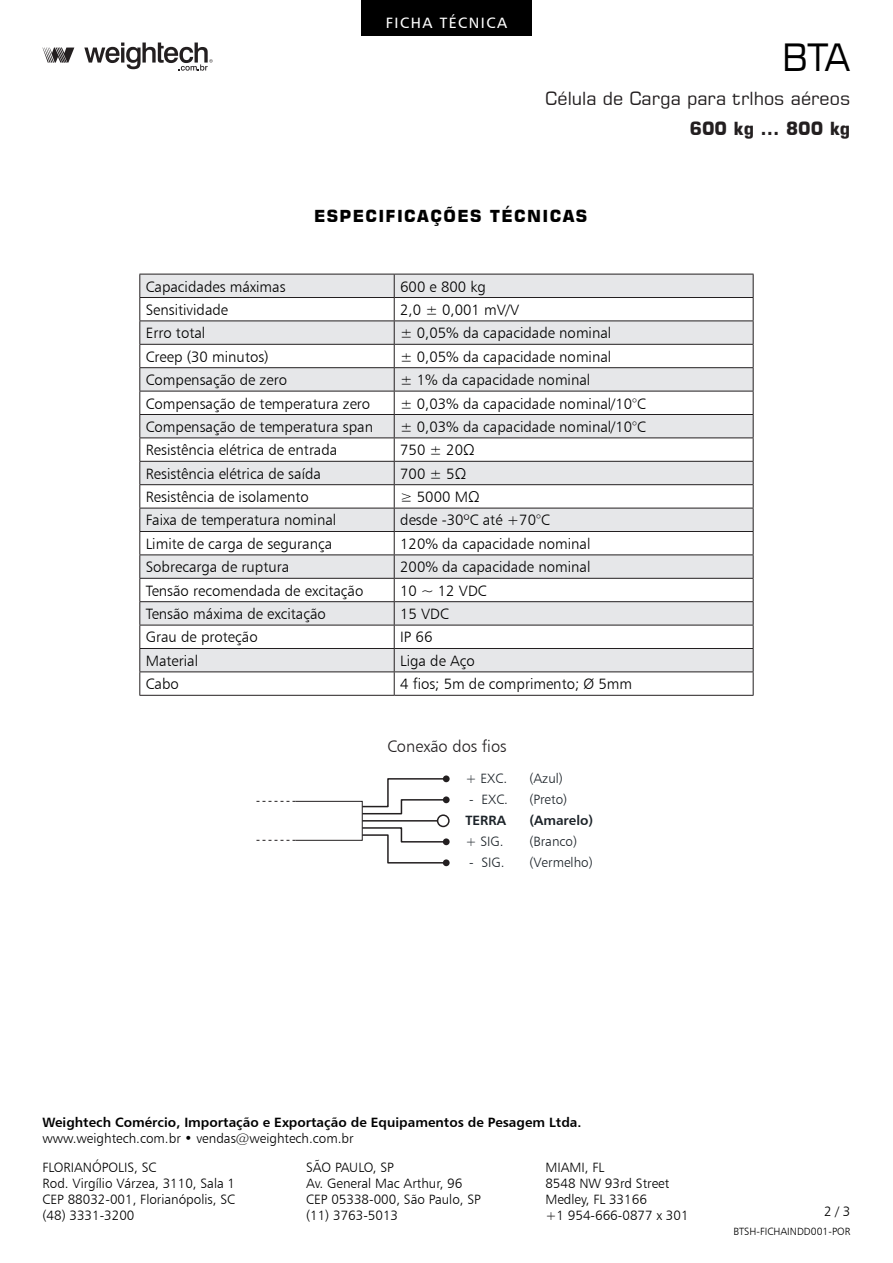
<style>
.page{position:relative;width:893px;height:1263px;background:#fff}
.page>*{position:absolute;margin:0;border:0;box-sizing:border-box;transform-origin:0 0}
.t1{font:37.5px "Square 721 BT";color:#000}
.t2{font:18px "Square 721 BT";color:#231f20}
.t3{font:700 18px "Square 721 BT";color:#231f20}
.Seções{font:700 16.5px "Square 721 BT";letter-spacing:.08em;color:#000}
.Características{font:16.5px "Humanist 777 BT Light B";color:#231f20}
.t4{font:15px "Humanist 777 BT Light B";color:#000}
.t5{font:15px "Humanist 777 BT Roman B";letter-spacing:.1em;color:#fff}
.t6{font:13.5px/16.2px "Humanist 777 BT Light B";color:#000}
.t7{font:13.5px "Humanist 777 BT Bold B";color:#000}
.t8{font:13.5px/21px "Humanist 777 BT Light B";color:#1c2329}
.t9{font:10.5px "Humanist 777 BT Light B";color:#000}
.s1{font-family:"Humanist 777 BT Bold B"}
</style>
<div class="page">
<div style="left:295px;top:801px;width:68px;height:40px;background:#fff;border:1px solid #231f20"></div>
<svg style="left:256px;top:801px;width:39px;height:1px"></svg>
<svg style="left:256px;top:840px;width:39px;height:1px"></svg>
<div style="left:443px;top:859px;width:7px;height:7px;background:#231f20;border-radius:50%"></div>
<svg style="left:361px;top:777px;width:89px;height:87px"></svg>
<svg style="left:140px;top:275px;width:613px;height:396px;fill:#e6e7e9"></svg>
<hr style="left:139px;top:274px;width:255px;height:1px;background:#231f20">
<hr style="left:394px;top:274px;width:359px;height:1px;background:#231f20">
<hr style="left:139px;top:297px;width:255px;height:1px;background:#231f20">
<hr style="left:394px;top:297px;width:359px;height:1px;background:#231f20">
<hr style="left:139px;top:320px;width:255px;height:1px;background:#231f20">
<hr style="left:394px;top:320px;width:359px;height:1px;background:#231f20">
<hr style="left:139px;top:344px;width:255px;height:1px;background:#231f20">
<hr style="left:394px;top:344px;width:359px;height:1px;background:#231f20">
<hr style="left:139px;top:367px;width:255px;height:1px;background:#231f20">
<hr style="left:394px;top:367px;width:359px;height:1px;background:#231f20">
<hr style="left:139px;top:391px;width:255px;height:1px;background:#231f20">
<hr style="left:394px;top:391px;width:359px;height:1px;background:#231f20">
<hr style="left:139px;top:414px;width:255px;height:1px;background:#231f20">
<hr style="left:394px;top:414px;width:359px;height:1px;background:#231f20">
<hr style="left:139px;top:437px;width:255px;height:1px;background:#231f20">
<hr style="left:394px;top:437px;width:359px;height:1px;background:#231f20">
<hr style="left:139px;top:461px;width:255px;height:1px;background:#231f20">
<hr style="left:394px;top:461px;width:359px;height:1px;background:#231f20">
<hr style="left:139px;top:484px;width:255px;height:1px;background:#231f20">
<hr style="left:394px;top:484px;width:359px;height:1px;background:#231f20">
<hr style="left:139px;top:508px;width:255px;height:1px;background:#231f20">
<hr style="left:394px;top:508px;width:359px;height:1px;background:#231f20">
<hr style="left:139px;top:531px;width:255px;height:1px;background:#231f20">
<hr style="left:394px;top:531px;width:359px;height:1px;background:#231f20">
<hr style="left:139px;top:554px;width:255px;height:1px;background:#231f20">
<hr style="left:394px;top:554px;width:359px;height:1px;background:#231f20">
<hr style="left:139px;top:578px;width:255px;height:1px;background:#231f20">
<hr style="left:394px;top:578px;width:359px;height:1px;background:#231f20">
<hr style="left:139px;top:601px;width:255px;height:1px;background:#231f20">
<hr style="left:394px;top:601px;width:359px;height:1px;background:#231f20">
<hr style="left:139px;top:625px;width:255px;height:1px;background:#231f20">
<hr style="left:394px;top:625px;width:359px;height:1px;background:#231f20">
<hr style="left:139px;top:648px;width:255px;height:1px;background:#231f20">
<hr style="left:394px;top:648px;width:359px;height:1px;background:#231f20">
<hr style="left:139px;top:671px;width:255px;height:1px;background:#231f20">
<svg style="left:139px;top:274px;width:1px;height:421px"></svg>
<hr style="left:394px;top:671px;width:359px;height:1px;background:#231f20">
<svg style="left:394px;top:274px;width:1px;height:421px"></svg>
<svg style="left:753px;top:274px;width:1px;height:421px"></svg>
<hr style="left:139px;top:695px;width:255px;height:1px;background:#231f20">
<hr style="left:394px;top:695px;width:359px;height:1px;background:#231f20">
<div style="left:361px;top:0;width:170px;height:35px;background:#000"></div>
<svg style="left:43px;top:43px;width:170px;height:28px"></svg>
<p class="t5" style="left:386px;top:13px;width:123px">FICHA TÉCNICA</p>
<h1 class="t1" style="left:782px;top:34px;width:70px">BTA</h1>
<p class="t2" style="left:545px;top:88px;width:307px">Célula de Carga para trlhos aéreos</p>
<p class="t3" style="left:689px;top:118px;width:162px">600 kg ... 800 kg</p>
<p class="Seções" style="left:314px;top:206px;width:275px">ESPECIFICAÇÕES TÉCNICAS</p>
<p class="t4" style="left:146px;top:277px;width:141px">Capacidades máximas</p>
<p class="t4" style="left:400px;top:277px;width:87px">600 e 800 kg</p>
<p class="t4" style="left:146px;top:300px;width:84px">Sensitividade</p>
<p class="t4" style="left:400px;top:300px;width:120px">2,0 ± 0,001 mV/V</p>
<p class="t4" style="left:146px;top:324px;width:61px">Erro total</p>
<p class="t4" style="left:400px;top:324px;width:213px">± 0,05% da capacidade nominal</p>
<p class="t4" style="left:146px;top:347px;width:124px">Creep (30 minutos)</p>
<p class="t4" style="left:400px;top:347px;width:213px">± 0,05% da capacidade nominal</p>
<p class="t4" style="left:146px;top:371px;width:143px">Compensação de zero</p>
<p class="t4" style="left:400px;top:371px;width:192px">± 1% da capacidade nominal</p>
<p class="t4" style="left:146px;top:394px;width:226px">Compensação de temperatura zero</p>
<p class="t4" style="left:400px;top:394px;width:247px">± 0,03% da capacidade nominal/10°C</p>
<p class="t4" style="left:146px;top:417px;width:229px">Compensação de temperatura span</p>
<p class="t4" style="left:400px;top:417px;width:247px">± 0,03% da capacidade nominal/10°C</p>
<p class="t4" style="left:146px;top:441px;width:193px">Resistência elétrica de entrada</p>
<p class="t4" style="left:400px;top:441px;width:76px">750 ± 20Ω</p>
<p class="t4" style="left:146px;top:464px;width:177px">Resistência elétrica de saída</p>
<p class="t4" style="left:400px;top:464px;width:68px">700 ± 5Ω</p>
<p class="t4" style="left:146px;top:488px;width:164px">Resistência de isolamento</p>
<p class="t4" style="left:400px;top:488px;width:81px">≥ 5000 MΩ</p>
<p class="t4" style="left:146px;top:511px;width:192px">Faixa de temperatura nominal</p>
<p class="t4" style="left:400px;top:511px;width:151px">desde -30ºC até +70°C</p>
<p class="t4" style="left:146px;top:534px;width:188px">Limite de carga de segurança</p>
<p class="t4" style="left:400px;top:534px;width:192px">120% da capacidade nominal</p>
<p class="t4" style="left:146px;top:558px;width:145px">Sobrecarga de ruptura</p>
<p class="t4" style="left:400px;top:558px;width:192px">200% da capacidade nominal</p>
<p class="t4" style="left:146px;top:581px;width:219px">Tensão recomendada de excitação</p>
<p class="t4" style="left:400px;top:581px;width:88px">10 ~ 12 VDC</p>
<p class="t4" style="left:146px;top:605px;width:182px">Tensão máxima de excitação</p>
<p class="t4" style="left:400px;top:605px;width:50px">15 VDC</p>
<p class="t4" style="left:146px;top:628px;width:113px">Grau de proteção</p>
<p class="t4" style="left:400px;top:628px;width:34px">IP 66</p>
<p class="t4" style="left:146px;top:651px;width:54px">Material</p>
<p class="t4" style="left:400px;top:651px;width:76px">Liga de Aço</p>
<p class="t4" style="left:146px;top:675px;width:35px">Cabo</p>
<p class="t4" style="left:400px;top:675px;width:233px">4 fios; 5m de comprimento; Ø 5mm</p>
<p class="Características" style="left:387px;top:737px;width:121px">Conexão dos fios</p>
<p class="t8" style="left:465px;top:767px;width:43px">+ EXC.</p>
<p class="t8" style="left:465px;top:788px;width:44px">- EXC.<br><span class="s1">TERRA </span>+ SIG.</p>
<p class="t8" style="left:469px;top:852px;width:37px">- SIG.</p>
<p class="t8" style="left:529px;top:767px;width:65px">(Azul) (Preto) <span class="s1">(Amarelo) </span>(Branco) (Vermelho)</p>
<p class="t7" style="left:43px;top:1113px;width:540px">Weightech Comércio, Importação e Exportação de Equipamentos de Pesagem Ltda.</p>
<p class="t6" style="left:306px;top:1123px;width:89px;line-height:29px;text-indent:-264px">www.weightech.com.br • vendas@weightech.com.br<br>SÃO PAULO, SP</p>
<p class="t6" style="left:306px;top:1175px;width:176px">Av. General Mac Arthur, 96<br>CEP 05338-000, São Paulo, SP (11) 3763-5013</p>
<p class="t6" style="left:43px;top:1159px;width:194px">FLORIANÓPOLIS, SC<br>Rod. Virgílio Várzea, 3110, Sala 1<br>CEP 88032-001, Florianópolis, SC (48) 3331-3200</p>
<p class="t6" style="left:545px;top:1159px;width:145px">MIAMI, FL<br>8548 NW 93rd Street<br>Medley, FL 33166<br>+1 954-666-0877 x 301</p>
<p class="t6" style="left:824px;top:1203px;width:28px">2 / 3</p>
<p class="t9" style="left:733px;top:1225px;width:118px">BTSH-FICHAINDD001-POR</p>
</div>
